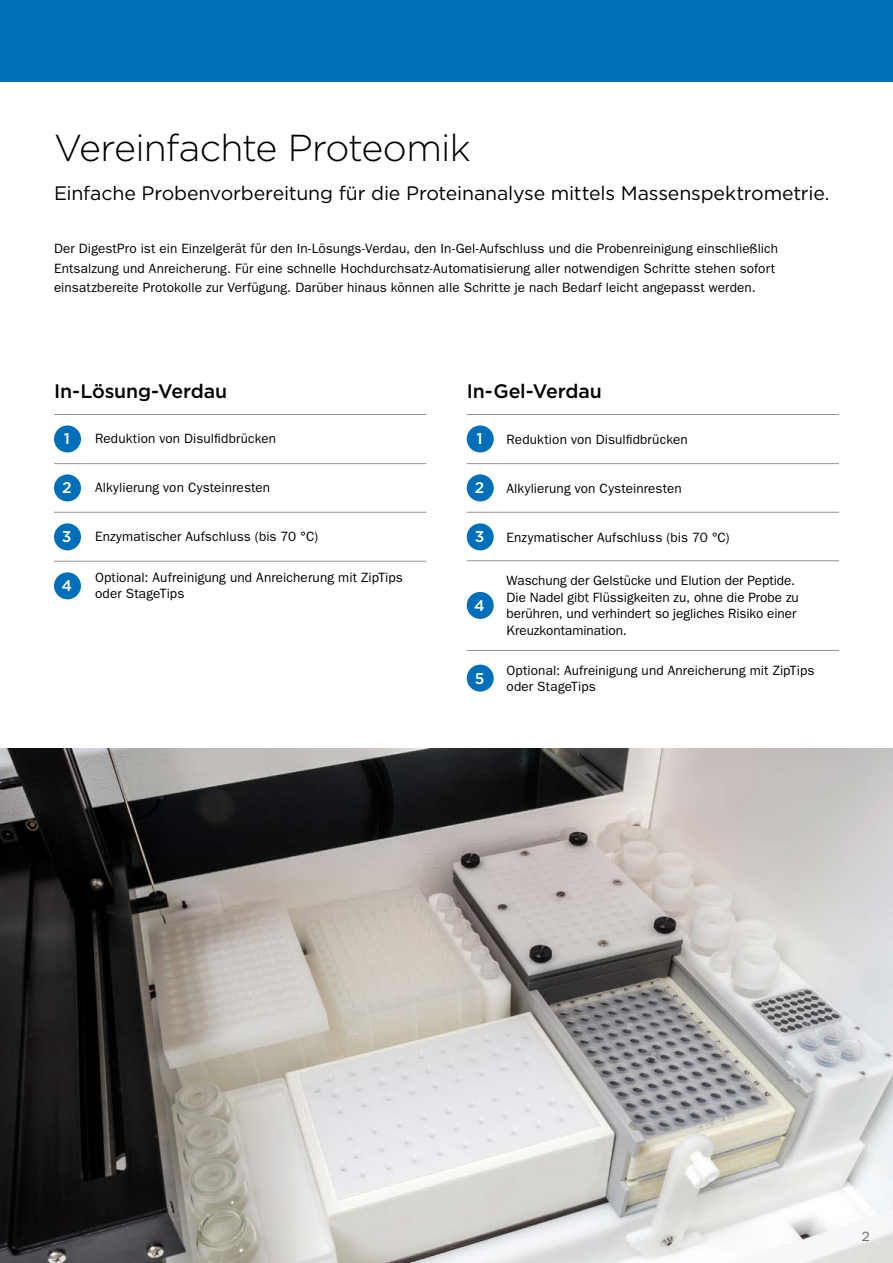
<style>
.page{position:relative;width:893px;height:1263px;background:#fff}
.page>*{position:absolute;margin:0;border:0;box-sizing:border-box;transform-origin:0 0}
.Page_Subject_Headlin{font:300 37.5px "Gotham HTF";letter-spacing:-.025em;color:#000}
.Paragraph_Header{font:19.5px "Gotham HTF";letter-spacing:-.01em;color:#000}
.Subject_Headline_Bro{font:500 19.5px "Gotham HTF";letter-spacing:-.01em;color:#000}
.Paragraph_Copy{font:500 15.45px "Gotham HTF";color:#fff}
.Paragraph_Copy-2{font:13.5px/16.5px "ITC Franklin Gothic Std";letter-spacing:.005em;color:#000}
.Page_Number{font:13.5px "ITC Franklin Gothic Std";color:#636466}
</style>
<div class="page">
<img style="left:0;top:748px;width:893px;height:515px">
<div style="left:0;top:0;width:893px;height:81px;background:#006fba"></div>
<div style="left:54px;top:425px;width:27px;height:27px;background:#006fba;border-radius:50%"></div>
<div style="left:54px;top:474px;width:27px;height:27px;background:#006fba;border-radius:50%"></div>
<div style="left:54px;top:523px;width:27px;height:27px;background:#006fba;border-radius:50%"></div>
<div style="left:54px;top:572px;width:27px;height:27px;background:#006fba;border-radius:50%"></div>
<hr style="left:54px;top:414px;width:372px;height:1px;background:#939598">
<hr style="left:54px;top:463px;width:372px;height:1px;background:#939598">
<hr style="left:54px;top:512px;width:372px;height:1px;background:#939598">
<hr style="left:54px;top:561px;width:372px;height:1px;background:#939598">
<div style="left:467px;top:425px;width:27px;height:27px;background:#006fba;border-radius:50%"></div>
<div style="left:467px;top:474px;width:27px;height:27px;background:#006fba;border-radius:50%"></div>
<div style="left:467px;top:523px;width:27px;height:27px;background:#006fba;border-radius:50%"></div>
<div style="left:467px;top:665px;width:27px;height:27px;background:#006fba;border-radius:50%"></div>
<div style="left:467px;top:592px;width:27px;height:27px;background:#006fba;border-radius:50%"></div>
<hr style="left:467px;top:414px;width:372px;height:1px;background:#939598">
<hr style="left:467px;top:463px;width:372px;height:1px;background:#939598">
<hr style="left:467px;top:560px;width:372px;height:1px;background:#939598">
<hr style="left:467px;top:512px;width:372px;height:1px;background:#939598">
<hr style="left:467px;top:650px;width:372px;height:1px;background:#939598">
<p class="Page_Subject_Headlin" style="left:54px;top:127px;width:418px">Vereinfachte Proteomik</p>
<p class="Paragraph_Header" style="left:54px;top:182px;width:777px">Einfache Probenvorbereitung für die Proteinanalyse mittels Massenspektrometrie.</p>
<p class="Paragraph_Copy-2" style="left:54px;top:239px;width:726px;line-height:19.5px">Der DigestPro ist ein Einzelgerät für den In-Lösungs-Verdau, den In-Gel-Aufschluss und die Probenreinigung einschließlich<br>Entsalzung und Anreicherung. Für eine schnelle Hochdurchsatz-Automatisierung aller notwendigen Schritte stehen sofort einsatzbereite Protokolle zur Verfügung. Darüber hinaus können alle Schritte je nach Bedarf leicht angepasst werden.</p>
<p class="Subject_Headline_Bro" style="left:54px;top:380px;width:175px">In-Lösung-Verdau</p>
<p class="Paragraph_Copy-2" style="left:95px;top:430px;width:183px">Reduktion von Disulfidbrücken</p>
<p class="Paragraph_Copy-2" style="left:95px;top:479px;width:177px">Alkylierung von Cysteinresten</p>
<p class="Paragraph_Copy-2" style="left:95px;top:528px;width:225px">Enzymatischer Aufschluss (bis 70 °C)</p>
<p class="Paragraph_Copy-2" style="left:95px;top:569px;width:309px">Optional: Aufreinigung und Anreicherung mit ZipTips oder StageTips</p>
<p class="Paragraph_Copy" style="left:64px;top:430px;width:8px">1</p>
<p class="Paragraph_Copy" style="left:62px;top:479px;width:11px">2</p>
<p class="Paragraph_Copy" style="left:62px;top:528px;width:11px">3</p>
<p class="Paragraph_Copy" style="left:61px;top:577px;width:12px">4</p>
<p class="Subject_Headline_Bro" style="left:467px;top:380px;width:137px">In-Gel-Verdau</p>
<p class="Paragraph_Copy-2" style="left:507px;top:431px;width:183px">Reduktion von Disulfidbrücken</p>
<p class="Paragraph_Copy-2" style="left:507px;top:480px;width:177px">Alkylierung von Cysteinresten</p>
<p class="Paragraph_Copy-2" style="left:507px;top:529px;width:225px">Enzymatischer Aufschluss (bis 70 °C)</p>
<p class="Paragraph_Copy" style="left:476px;top:430px;width:8px">1</p>
<p class="Paragraph_Copy" style="left:475px;top:479px;width:11px">2</p>
<p class="Paragraph_Copy" style="left:475px;top:528px;width:11px">3</p>
<p class="Paragraph_Copy" style="left:474px;top:597px;width:12px">4</p>
<p class="Paragraph_Copy" style="left:475px;top:669px;width:11px">5</p>
<p class="Paragraph_Copy-2" style="left:507px;top:572px;width:294px">Waschung der Gelstücke und Elution der Peptide.<br>Die Nadel gibt Flüssigkeiten zu, ohne die Probe zu berühren, und verhindert so jegliches Risiko einer Kreuzkontamination.</p>
<p class="Paragraph_Copy-2" style="left:507px;top:662px;width:309px">Optional: Aufreinigung und Anreicherung mit ZipTips oder StageTips</p>
<p class="Page_Number" style="left:862px;top:1228px;width:10px">2</p>
</div>
